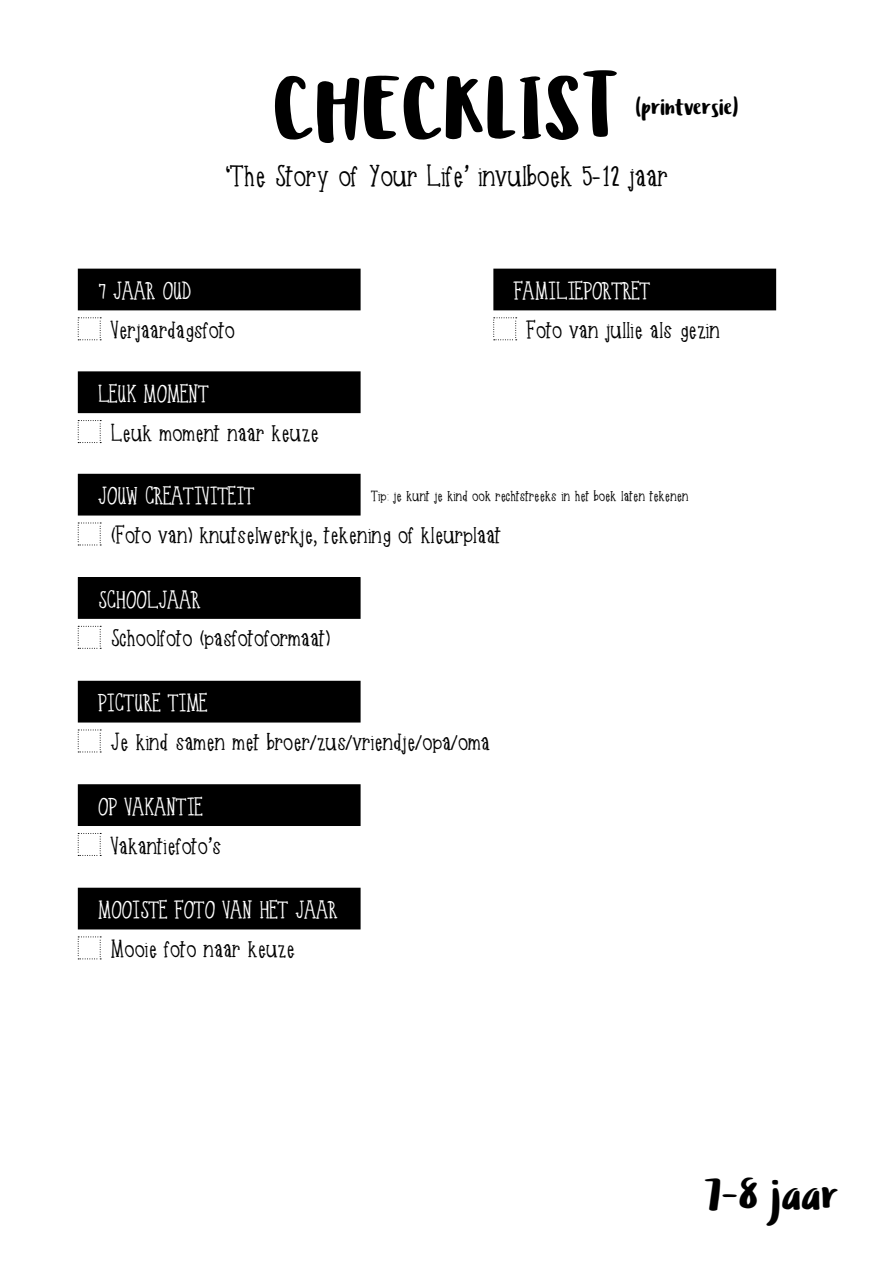
<style>
.page{position:relative;width:893px;height:1263px;background:#fff}
.page>*{position:absolute;margin:0;border:0;box-sizing:border-box;transform-origin:0 0}
.t1{font:90px "Ludicrous";color:#000}
.t2{font:45px "Ludicrous";color:#000}
.t3{font:30px "Quirked";color:#000}
.t4{font:24px "Quirked";color:#000}
.t5{font:24px "Quirked";color:#fff}
.t6{font:24px "Ludicrous";color:#000}
.t7{font:15px "Quirked";color:#000}
</style>
<div class="page">
<div style="left:79px;top:269px;width:281px;height:41px;background:#000"></div>
<svg style="left:78px;top:317px;width:23px;height:23px"></svg>
<div style="left:494px;top:269px;width:281px;height:41px;background:#000"></div>
<div style="left:79px;top:372px;width:281px;height:40px;background:#000"></div>
<div style="left:78px;top:371px;width:283px;height:42px;border:2px solid #000"></div>
<svg style="left:78px;top:420px;width:23px;height:23px"></svg>
<div style="left:79px;top:578px;width:281px;height:40px;background:#000"></div>
<div style="left:78px;top:577px;width:283px;height:42px;border:2px solid #000"></div>
<svg style="left:78px;top:626px;width:23px;height:23px"></svg>
<svg style="left:493px;top:317px;width:24px;height:23px"></svg>
<div style="left:79px;top:474px;width:281px;height:41px;background:#000"></div>
<svg style="left:78px;top:523px;width:23px;height:23px"></svg>
<div style="left:79px;top:888px;width:281px;height:41px;background:#000"></div>
<svg style="left:78px;top:936px;width:23px;height:23px"></svg>
<div style="left:79px;top:785px;width:281px;height:40px;background:#000"></div>
<div style="left:78px;top:784px;width:283px;height:42px;border:2px solid #000"></div>
<svg style="left:78px;top:833px;width:23px;height:23px"></svg>
<div style="left:79px;top:681px;width:281px;height:41px;background:#000"></div>
<svg style="left:78px;top:730px;width:23px;height:23px"></svg>
<p class="t5" style="left:98px;top:281px;width:94px">7 JAAR OUD</p>
<h1 class="t1" style="left:273px;top:46px;width:348px">CHECKLIST</h1>
<p class="t3" style="left:225px;top:163px;width:444px">‘The Story of Your Life’ invulboek 5-12 jaar</p>
<p class="t6" style="left:636px;top:90px;width:104px">(printversie)</p>
<p class="t5" style="left:513px;top:281px;width:138px">FAMILIEPORTRET</p>
<p class="t4" style="left:111px;top:320px;width:125px">Verjaardagsfoto</p>
<p class="t5" style="left:98px;top:383px;width:112px">LEUK MOMENT</p>
<p class="t4" style="left:111px;top:422px;width:209px">Leuk moment naar keuze</p>
<p class="t5" style="left:98px;top:486px;width:158px">JOUW CREATIVITEIT</p>
<p class="t4" style="left:526px;top:320px;width:195px">Foto van jullie als gezin</p>
<p class="t7" style="left:371px;top:489px;width:319px">Tip: je kunt je kind ook rechtstreeks in het boek laten tekenen</p>
<p class="t4" style="left:111px;top:525px;width:392px">(Foto van) knutselwerkje, tekening of kleurplaat</p>
<p class="t5" style="left:98px;top:589px;width:104px">SCHOOLJAAR</p>
<p class="t4" style="left:111px;top:628px;width:221px">Schoolfoto (pasfotoformaat)</p>
<p class="t5" style="left:98px;top:693px;width:111px">PICTURE TIME</p>
<p class="t4" style="left:111px;top:732px;width:380px">Je kind samen met broer/zus/vriendje/opa/oma</p>
<p class="t5" style="left:98px;top:796px;width:106px">OP VAKANTIE</p>
<p class="t4" style="left:111px;top:835px;width:112px">Vakantiefoto’s</p>
<p class="t5" style="left:98px;top:900px;width:241px">MOOISTE FOTO VAN HET JAAR</p>
<p class="t4" style="left:111px;top:939px;width:185px">Mooie foto naar keuze</p>
<h2 class="t2" style="left:704px;top:1163px;width:136px">7-8 jaar</h2>
</div>
